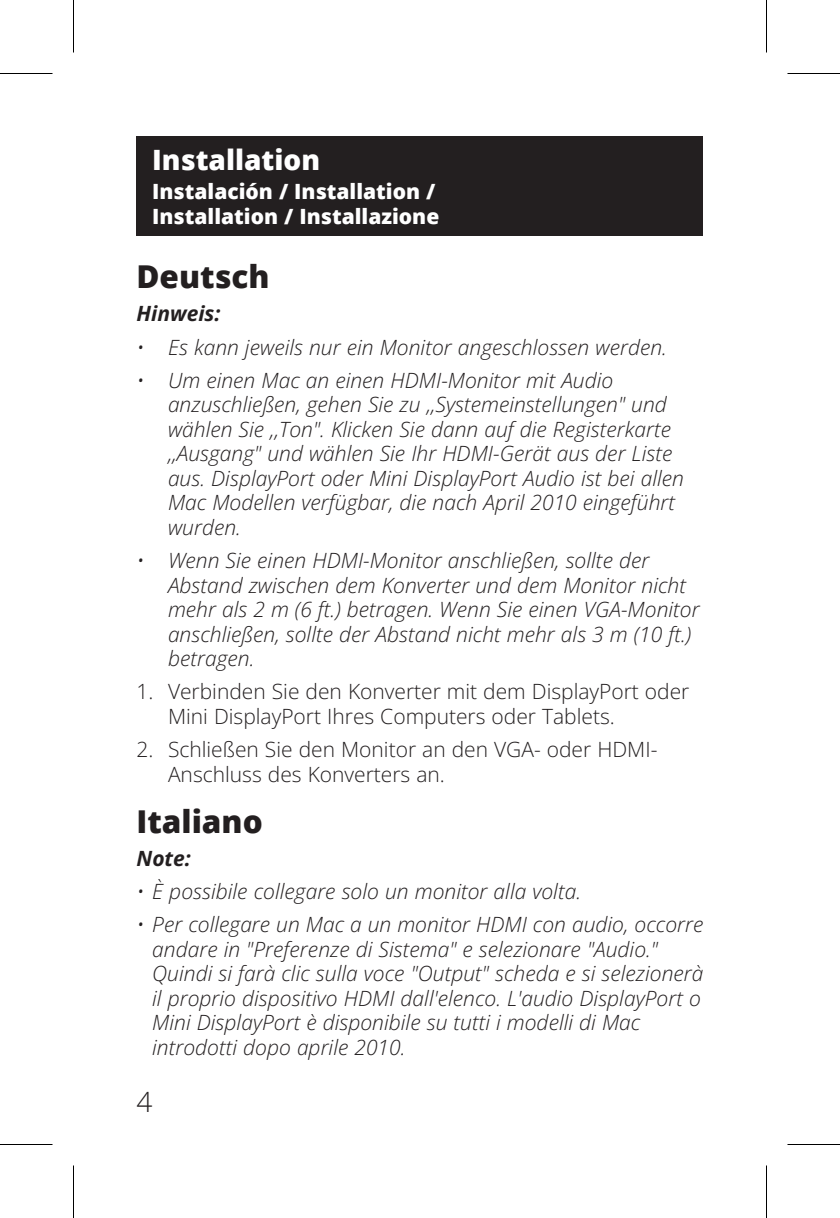
<style>
.page{position:relative;width:840px;height:1218px;background:#fff}
.page>*{position:absolute;margin:0;border:0;box-sizing:border-box;transform-origin:0 0}
.t1{font:800 31.5px "Open Sans";color:#231f20}
.t2{font:800 28px "Open Sans";color:#fff}
.t3{font:28px "Open Sans";color:#231f20}
.t4{font:italic 21px/24.5px "Open Sans";color:#231f20}
.t5{font:21px/24.5px "Open Sans";color:#231f20}
.t6{font:800 21px/24.5px "Open Sans";color:#fff}
.t7{font:italic 700 21px "Open Sans";color:#231f20}
</style>
<div class="page">
<div style="left:136px;top:136px;width:567px;height:100px;background:#231f20"></div>
<hr style="left:0;top:73px;width:52px;height:1px;background:#000">
<hr style="left:788px;top:73px;width:52px;height:1px;background:#000">
<hr style="left:0;top:1144px;width:52px;height:1px;background:#000">
<hr style="left:788px;top:1144px;width:52px;height:1px;background:#000">
<hr style="left:73px;top:0;width:1px;height:52px;background:#000">
<hr style="left:73px;top:1166px;width:1px;height:52px;background:#000">
<hr style="left:766px;top:0;width:1px;height:52px;background:#000">
<hr style="left:766px;top:1166px;width:1px;height:52px;background:#000">
<p class="t2" style="left:152px;top:138px;width:169px">Installation</p>
<p class="t6" style="left:152px;top:178px;width:289px">Instalación / Installation /<br>Installation / Installazione</p>
<p class="t1" style="left:136px;top:252px;width:135px">Deutsch</p>
<p class="t7" style="left:136px;top:299px;width:86px">Hinweis:</p>
<p class="t4" style="left:136px;top:334px;width:532px">• Es kann jeweils nur ein Monitor angeschlossen werden.</p>
<p class="t4" style="left:168px;top:367px;width:518px;text-indent:-32px">• Um einen Mac an einen HDMI-Monitor mit Audio anzuschließen, gehen Sie zu ,,Systemeinstellungen" und wählen Sie ,,Ton". Klicken Sie dann auf die Registerkarte ,,Ausgang" und wählen Sie Ihr HDMI-Gerät aus der Liste aus. DisplayPort oder Mini DisplayPort Audio ist bei allen Mac Modellen verfügbar, die nach April 2010 eingeführt wurden.</p>
<p class="t4" style="left:168px;top:548px;width:533px;text-indent:-32px">• Wenn Sie einen HDMI-Monitor anschließen, sollte der Abstand zwischen dem Konverter und dem Monitor nicht mehr als 2 m (6 ft.) betragen. Wenn Sie einen VGA-Monitor anschließen, sollte der Abstand nicht mehr als 3 m (10 ft.) betragen.</p>
<p class="t5" style="left:168px;top:679px;width:523px;text-indent:-32px">1. Verbinden Sie den Konverter mit dem DisplayPort oder<br>Mini DisplayPort Ihres Computers oder Tablets.</p>
<p class="t5" style="left:168px;top:737px;width:491px;text-indent:-32px">2. Schließen Sie den Monitor an den VGA- oder HDMI-<br>Anschluss des Konverters an.</p>
<p class="t1" style="left:136px;top:797px;width:128px">Italiano</p>
<p class="t7" style="left:136px;top:844px;width:56px">Note:</p>
<p class="t4" style="left:136px;top:879px;width:446px">• È possibile collegare solo un monitor alla volta.</p>
<p class="t4" style="left:152px;top:912px;width:553px;text-indent:-16px">• Per collegare un Mac a un monitor HDMI con audio, occorre andare in "Preferenze di Sistema" e selezionare "Audio." Quindi si farà clic sulla voce "Output" scheda e si selezionerà il proprio dispositivo HDMI dall'elenco. L'audio DisplayPort o Mini DisplayPort è disponibile su tutti i modelli di Mac introdotti dopo aprile 2010.</p>
<h2 class="t3" style="left:136px;top:1083px;width:17px">4</h2>
</div>
